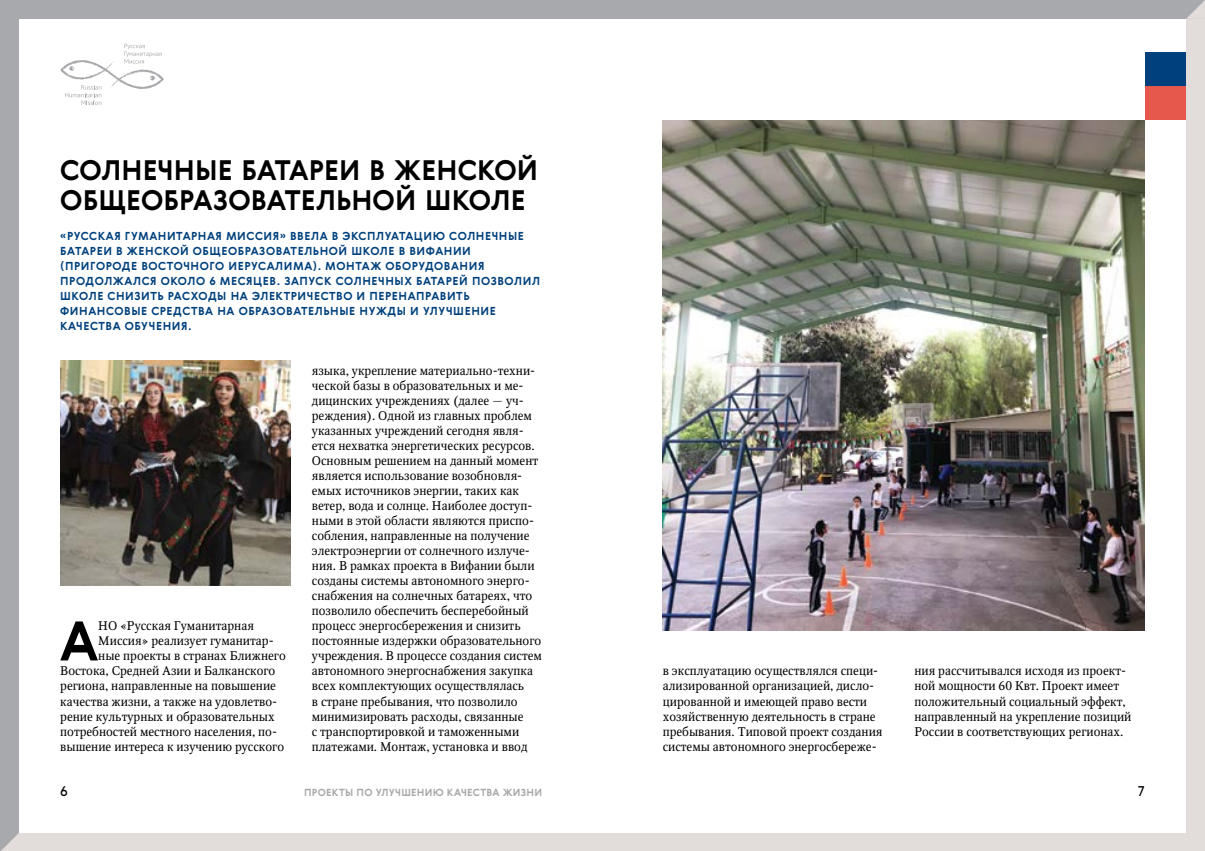
<style>
.page{position:relative;width:1205px;height:851px;background:#fff}
.page>*{position:absolute;margin:0;border:0;box-sizing:border-box;transform-origin:0 0}
.t1{font:700 54.25px "Gerbera";color:#000}
.t2{font:700 27.5px/30px "Gerbera";letter-spacing:.005em;color:#000}
.t3{font:13.75px "Gerbera";color:#000101}
.t4{font:12.5px/15px "Octava";color:#000}
.t5{font:700 11.25px/15px "Gerbera";letter-spacing:.05em;color:#00417d}
.t6{font:700 10px "Gerbera";letter-spacing:.025em;color:#aba7a7}
</style>
<div class="page">
<svg style="left:60px;top:44px;width:104px;height:61px"></svg>
<div style="left:1144px;top:52px;width:49px;height:51px;background:#00417d"></div>
<div style="left:1144px;top:86px;width:49px;height:34px;background:#e6584b"></div>
<div style="left:1186px;top:0;width:19px;height:850px;background:#e2dddb"></div>
<div style="left:0;top:832px;width:1205px;height:18px;background:#e2dddb"></div>
<div style="left:0;top:0;width:19px;height:850px;background:#a7a9ac"></div>
<svg style="left:2px;top:832px;width:41px;height:18px"></svg>
<div style="left:0;top:0;width:1205px;height:19px;background:#a7a9ac"></div>
<svg style="left:1186px;top:0;width:19px;height:19px"></svg>
<img style="left:60px;top:360px;width:231px;height:225px">
<img style="left:663px;top:120px;width:481px;height:510px">
<h2 class="t2" style="left:60px;top:155px;width:479px">СОЛНЕЧНЫЕ БАТАРЕИ В ЖЕНСКОЙ<br>ОБЩЕОБРАЗОВАТЕЛЬНОЙ ШКОЛЕ</h2>
<p class="t5" style="left:60px;top:228px;width:481px">«РУССКАЯ ГУМАНИТАРНАЯ МИССИЯ» ВВЕЛА В ЭКСПЛУАТАЦИЮ СОЛНЕЧНЫЕ БАТАРЕИ В ЖЕНСКОЙ ОБЩЕОБРАЗОВАТЕЛЬНОЙ ШКОЛЕ В ВИФАНИИ (ПРИГОРОДЕ ВОСТОЧНОГО ИЕРУСАЛИМА). МОНТАЖ ОБОРУДОВАНИЯ ПРОДОЛЖАЛСЯ ОКОЛО 6 МЕСЯЦЕВ. ЗАПУСК СОЛНЕЧНЫХ БАТАРЕЙ ПОЗВОЛИЛ ШКОЛЕ СНИЗИТЬ РАСХОДЫ НА ЭЛЕКТРИЧЕСТВО И ПЕРЕНАПРАВИТЬ ФИНАНСОВЫЕ СРЕДСТВА НА ОБРАЗОВАТЕЛЬНЫЕ НУЖДЫ И УЛУЧШЕНИЕ КАЧЕСТВА ОБУЧЕНИЯ.</p>
<h1 class="t1" style="left:60px;top:604px;width:40px">А</h1>
<p class="t4" style="left:98px;top:618px;width:157px">НО «Русская Гуманитарная</p>
<p class="t4" style="left:98px;top:633px;width:177px">Миссия» реализует гуманитар-</p>
<p class="t4" style="left:98px;top:648px;width:189px">ные проекты в странах Ближнего</p>
<p class="t4" style="left:60px;top:663px;width:217px">Востока, Средней Азии и Балканского</p>
<p class="t4" style="left:60px;top:678px;width:217px">региона, направленные на повышение</p>
<p class="t4" style="left:60px;top:693px;width:218px">качества жизни, а также на удовлетво-</p>
<p class="t4" style="left:60px;top:708px;width:216px">рение культурных и образовательных</p>
<p class="t4" style="left:60px;top:723px;width:218px">потребностей местного населения, по-</p>
<p class="t4" style="left:60px;top:738px;width:225px">вышение интереса к изучению русского</p>
<p class="t4" style="left:312px;top:363px;width:232px">языка, укрепление материально-техни&shy;ческой базы в образовательных и ме&shy;дицинских учреждениях (далее — уч&shy;реждения). Одной из главных проблем указанных учреждений сегодня явля&shy;ется нехватка энергетических ресурсов.<br>Основным решением на данный момент является использование возобновля&shy;емых источников энергии, таких как ветер, вода и солнце. Наиболее доступ&shy;ными в этой области являются приспо&shy;собления, направленные на получение электроэнергии от солнечного излуче&shy;ния. В рамках проекта в Вифании были созданы системы автономного энерго&shy;снабжения на солнечных батареях, что позволило обеспечить бесперебойный процесс энергосбережения и снизить постоянные издержки образовательного учреждения. В процессе создания систем автономного энергоснабжения закупка всех комплектующих осуществлялась<br>в стране пребывания, что позволило минимизировать расходы, связанные<br>с транспортировкой и таможенными платежами. Монтаж, установка и ввод</p>
<p class="t4" style="left:663px;top:663px;width:221px">в эксплуатацию осуществлялся специ&shy;ализированной организацией, дисло&shy;цированной и имеющей право вести хозяйственную деятельность в стране пребывания. Типовой проект создания системы автономного энергосбереже-</p>
<p class="t4" style="left:914px;top:663px;width:219px">ния рассчитывался исходя из проект&shy;ной мощности 60 Квт. Проект имеет положительный социальный эффект, направленный на укрепление позиций России в соответствующих регионах.</p>
<p class="t3" style="left:60px;top:781px;width:9px">6</p>
<p class="t6" style="left:304px;top:785px;width:239px">ПРОЕКТЫ ПО УЛУЧШЕНИЮ КАЧЕСТВА ЖИЗНИ</p>
<p class="t3" style="left:1137px;top:781px;width:9px">7</p>
</div>
